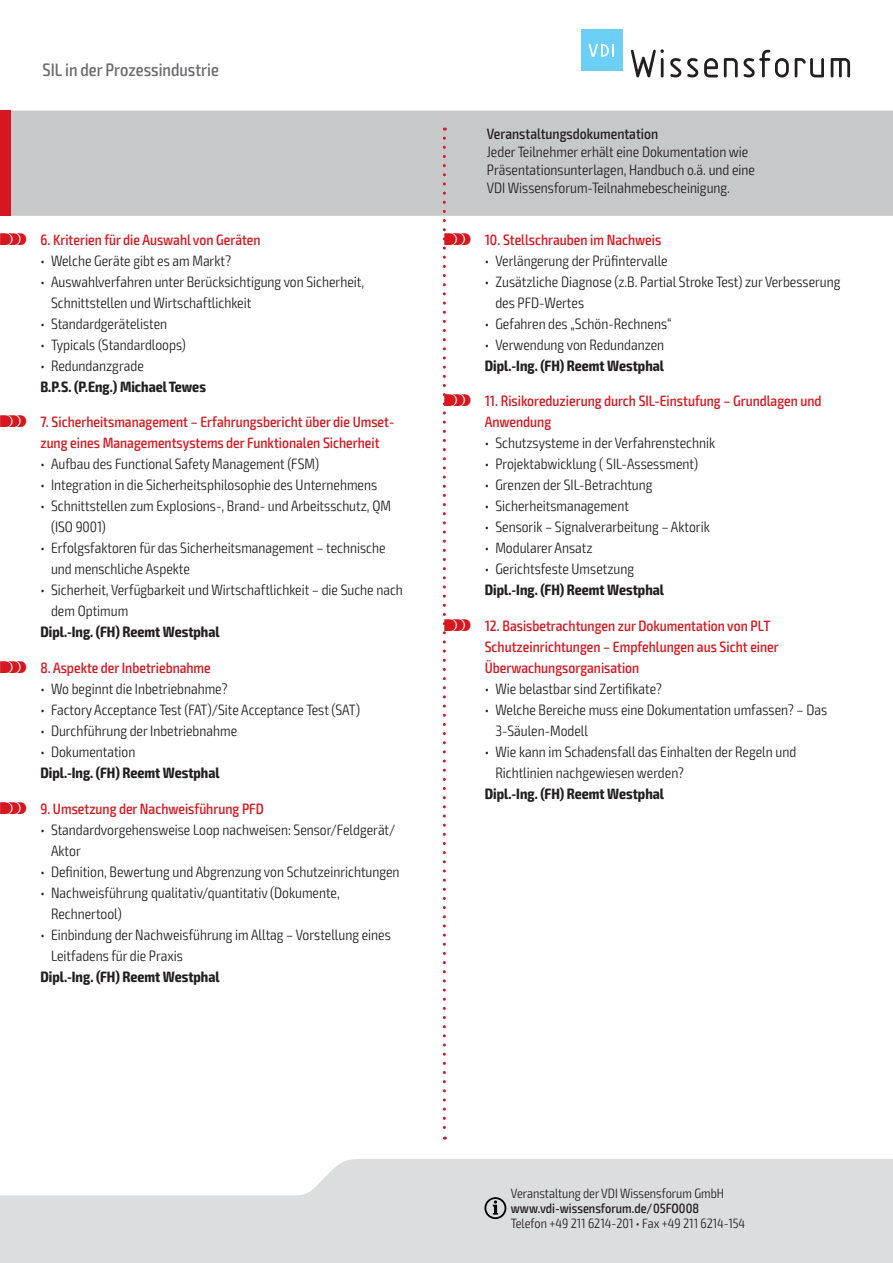
<style>
.page{position:relative;width:893px;height:1263px;background:#fff}
.page>*{position:absolute;margin:0;border:0;box-sizing:border-box;transform-origin:0 0}
.t1{font:500 condensed 18px "Exo 2";color:#6c6d70}
.t2{font:300 condensed 15px/21px "Exo 2";color:#231f20}
.t3{font:500 condensed 15px/21px "Exo 2";color:#d7171f}
.t4{font:700 condensed 15px "Exo 2";color:#231f20}
.t5{font:500 condensed 15px "Exo 2";color:#231f20}
.t6{font:300 condensed 13.5px "Exo 2";color:#231f20}
.t7{font:500 condensed 13.5px "Exo 2";color:#231f20}
.s1{font-family:"VDI Iconset S4 A Regular";font-weight:400;font-stretch:normal}
</style>
<div class="page">
<div style="left:11px;top:111px;width:882px;height:105px;background:#c7c8ca"></div>
<div style="left:0;top:111px;width:11px;height:105px;background:#d7171f"></div>
<svg style="left:0;top:1159px;width:893px;height:104px;background:#e0e1e3"></svg>
<svg style="left:484px;top:1197px;width:22px;height:22px"></svg>
<svg style="left:631px;top:49px;width:33px;height:28px"></svg>
<svg style="left:670px;top:58px;width:11px;height:19px"></svg>
<svg style="left:687px;top:58px;width:11px;height:19px"></svg>
<svg style="left:704px;top:58px;width:14px;height:19px"></svg>
<svg style="left:724px;top:50px;width:65px;height:27px"></svg>
<svg style="left:795px;top:58px;width:29px;height:19px"></svg>
<svg style="left:831px;top:58px;width:19px;height:19px"></svg>
<div style="left:581px;top:30px;width:41px;height:41px;background:#6bcff6"></div>
<svg style="left:588px;top:44px;width:26px;height:13px"></svg>
<svg style="left:443px;top:138px;width:3px;height:1002px"></svg>
<p class="t1" style="left:43px;top:59px;width:178px">SIL in der Prozessindustrie</p>
<p class="t3" style="left:0;top:229px;width:262px"><span class="s1">S</span> 6. Kriterien für die Auswahl von Geräten</p>
<p class="t2" style="left:40px;top:250px;width:192px">• Welche Geräte gibt es am Markt?</p>
<p class="t2" style="left:51px;top:271px;width:315px;text-indent:-11px">• Auswahlverfahren unter Berücksichtigung von Sicherheit,<br>Schnittstellen und Wirtschaftlichkeit</p>
<p class="t2" style="left:40px;top:313px;width:128px">• Standardgerätelisten</p>
<p class="t2" style="left:40px;top:334px;width:147px">• Typicals (Standardloops)</p>
<p class="t2" style="left:40px;top:355px;width:105px">• Redundanzgrade</p>
<p class="t4" style="left:40px;top:377px;width:167px">B.P.S. (P.Eng.) Michael Tewes</p>
<p class="t3" style="left:40px;top:412px;width:355px;text-indent:-40px"><span class="s1">S</span> 7. Sicherheitsmanagement – Erfahrungsbericht über die Umset&shy;zung eines Managementsystems der Funktionalen Sicherheit</p>
<p class="t2" style="left:40px;top:454px;width:280px">• Aufbau des Functional Safety Management (FSM)</p>
<p class="t2" style="left:40px;top:475px;width:338px">• Integration in die Sicherheitsphilosophie des Unternehmens</p>
<p class="t2" style="left:51px;top:496px;width:341px;text-indent:-11px">• Schnittstellen zum Explosions-, Brand- und Arbeitsschutz, QM (ISO 9001)</p>
<p class="t2" style="left:51px;top:538px;width:336px;text-indent:-11px">• Erfolgsfaktoren für das Sicherheitsmanagement – technische und menschliche Aspekte</p>
<p class="t2" style="left:51px;top:580px;width:353px;text-indent:-11px">• Sicherheit, Verfügbarkeit und Wirtschaftlichkeit – die Suche nach dem Optimum</p>
<p class="t4" style="left:40px;top:623px;width:181px">Dipl.-Ing. (FH) Reemt Westphal</p>
<p class="t3" style="left:0;top:658px;width:212px"><span class="s1">S</span> 8. Aspekte der Inbetriebnahme</p>
<p class="t2" style="left:40px;top:679px;width:189px">• Wo beginnt die Inbetriebnahme?</p>
<p class="t2" style="left:40px;top:700px;width:321px">• Factory Acceptance Test (FAT)/Site Acceptance Test (SAT)</p>
<p class="t2" style="left:40px;top:721px;width:198px">• Durchführung der Inbetriebnahme</p>
<p class="t2" style="left:40px;top:742px;width:97px">• Dokumentation</p>
<p class="t4" style="left:40px;top:764px;width:181px">Dipl.-Ing. (FH) Reemt Westphal</p>
<p class="t3" style="left:0;top:799px;width:265px"><span class="s1">S</span> 9. Umsetzung der Nachweisführung PFD</p>
<p class="t2" style="left:51px;top:820px;width:346px;text-indent:-11px">• Standardvorgehensweise Loop nachweisen: Sensor/Feldgerät/<br>Aktor</p>
<p class="t2" style="left:40px;top:862px;width:361px">• Definition, Bewertung und Abgrenzung von Schutzeinrichtungen</p>
<p class="t2" style="left:51px;top:883px;width:290px;text-indent:-11px">• Nachweisführung qualitativ/quantitativ (Dokumente,<br>Rechnertool)</p>
<p class="t2" style="left:51px;top:925px;width:341px;text-indent:-11px">• Einbindung der Nachweisführung im Alltag – Vorstellung eines<br>Leitfadens für die Praxis</p>
<p class="t4" style="left:40px;top:968px;width:181px">Dipl.-Ing. (FH) Reemt Westphal</p>
<p class="t5" style="left:487px;top:125px;width:173px">Veranstaltungsdokumentation</p>
<p class="t2" style="left:487px;top:143px;width:270px;line-height:18px">Jeder Teilnehmer erhält eine Dokumentation wie<br>Präsentationsunterlagen, Handbuch o.ä. und eine<br>VDI Wissensforum-Teilnahmebescheinigung.</p>
<p class="t3" style="left:444px;top:229px;width:218px"><span class="s1">S</span> 10. Stellschrauben im Nachweis</p>
<p class="t2" style="left:485px;top:250px;width:184px">• Verlängerung der Prüfintervalle</p>
<p class="t2" style="left:495px;top:271px;width:347px;text-indent:-11px">• Zusätzliche Diagnose (z.B. Partial Stroke Test) zur Verbesserung des PFD-Wertes</p>
<p class="t2" style="left:485px;top:313px;width:188px">• Gefahren des „Schön-Rechnens“</p>
<p class="t2" style="left:485px;top:334px;width:181px">• Verwendung von Redundanzen</p>
<p class="t4" style="left:485px;top:356px;width:181px">Dipl.-Ing. (FH) Reemt Westphal</p>
<p class="t3" style="left:485px;top:391px;width:338px;text-indent:-40px"><span class="s1">S</span> 11. Risikoreduzierung durch SIL-Einstufung – Grundlagen und<br>Anwendung</p>
<p class="t2" style="left:485px;top:433px;width:232px">• Schutzsysteme in der Verfahrenstechnik</p>
<p class="t2" style="left:485px;top:454px;width:215px">• Projektabwicklung ( SIL-Assessment)</p>
<p class="t2" style="left:485px;top:475px;width:169px">• Grenzen der SIL-Betrachtung</p>
<p class="t2" style="left:485px;top:496px;width:146px">• Sicherheitsmanagement</p>
<p class="t2" style="left:485px;top:517px;width:227px">• Sensorik – Signalverarbeitung – Aktorik</p>
<p class="t2" style="left:485px;top:538px;width:109px">• Modularer Ansatz</p>
<p class="t2" style="left:485px;top:559px;width:151px">• Gerichtsfeste Umsetzung</p>
<p class="t4" style="left:485px;top:581px;width:181px">Dipl.-Ing. (FH) Reemt Westphal</p>
<p class="t3" style="left:485px;top:616px;width:296px;text-indent:-40px"><span class="s1">S</span> 12. Basisbetrachtungen zur Dokumentation von PLT<br>Schutzeinrichtungen – Empfehlungen aus Sicht einer<br>Überwachungsorganisation</p>
<p class="t2" style="left:485px;top:679px;width:179px">• Wie belastbar sind Zertifikate?</p>
<p class="t2" style="left:495px;top:700px;width:333px;text-indent:-11px">• Welche Bereiche muss eine Dokumentation umfassen? – Das<br>3-Säulen-Modell</p>
<p class="t2" style="left:495px;top:742px;width:302px;text-indent:-11px">• Wie kann im Schadensfall das Einhalten der Regeln und<br>Richtlinien nachgewiesen werden?</p>
<p class="t4" style="left:485px;top:785px;width:181px">Dipl.-Ing. (FH) Reemt Westphal</p>
<p class="t6" style="left:511px;top:1185px;width:215px">Veranstaltung der VDI Wissensforum GmbH</p>
<p class="t7" style="left:511px;top:1200px;width:190px">www.vdi-wissensforum.de/05FO008</p>
<p class="t6" style="left:511px;top:1215px;width:236px">Telefon +49 211 6214-201 • Fax +49 211 6214-154</p>
</div>
